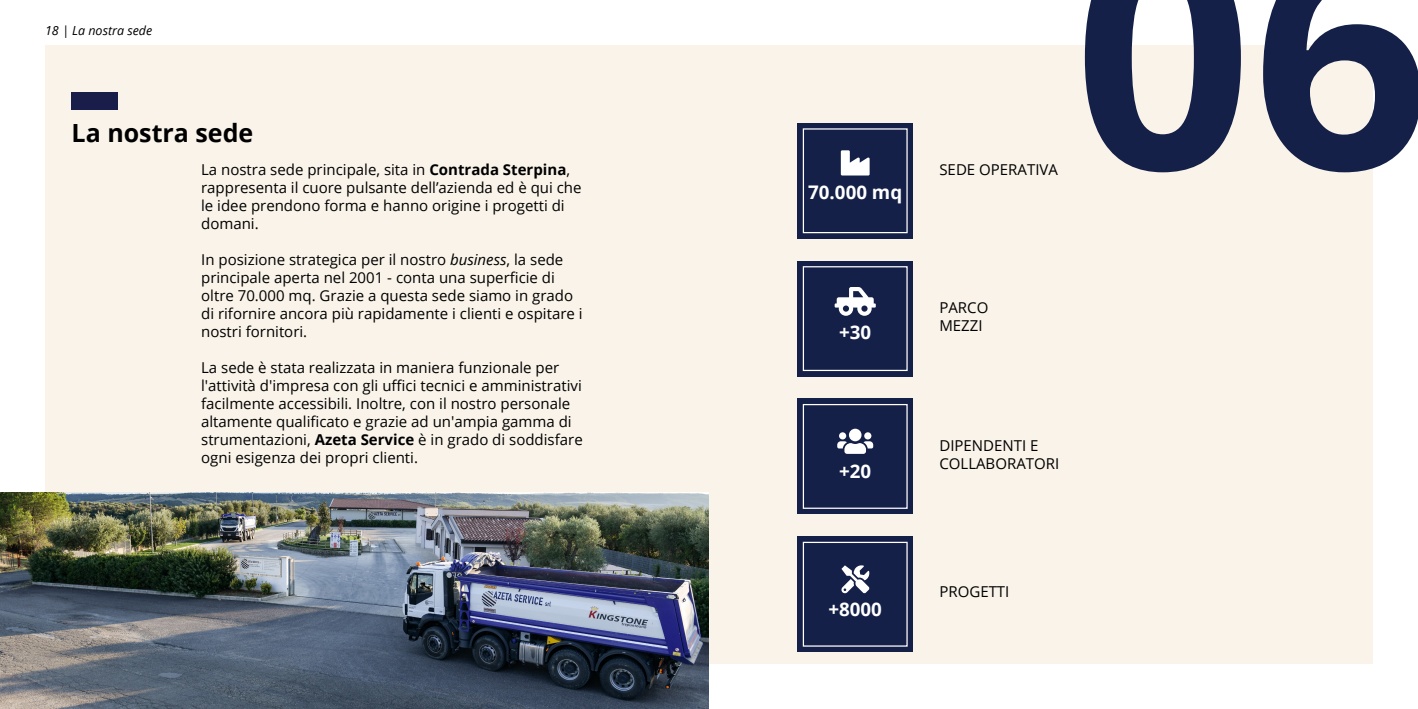
<style>
.page{position:relative;width:1418px;height:709px;background:#fff}
.page>*{position:absolute;margin:0;border:0;box-sizing:border-box;transform-origin:0 0}
.t1{font:700 312.5px "Open Sans";color:#142048}
.t2{font:700 25px "Open Sans";color:#000}
.t3{font:700 18.75px "Open Sans";color:#fff}
.t4{font:15px/18px "Open Sans";color:#000}
.t5{font:italic 12.5px "Open Sans";color:#000}
.s1{font-weight:700}
.s2{font-style:italic}
</style>
<div class="page">
<div style="left:45px;top:45px;width:1327px;height:619px;background:#f9f3e9"></div>
<div style="left:72px;top:92px;width:46px;height:18px;background:#181e49"></div>
<div style="left:797px;top:123px;width:115px;height:115px;background:#142048"></div>
<div style="left:797px;top:261px;width:115px;height:115px;background:#142048"></div>
<div style="left:797px;top:399px;width:115px;height:115px;background:#142048"></div>
<div style="left:797px;top:536px;width:115px;height:116px;background:#142048"></div>
<div style="left:802px;top:266px;width:105px;height:105px;border:1px solid #fff"></div>
<div style="left:802px;top:404px;width:105px;height:105px;border:1px solid #fff"></div>
<div style="left:802px;top:542px;width:105px;height:104px;border:1px solid #fff"></div>
<div style="left:802px;top:128px;width:105px;height:105px;border:1px solid #fff"></div>
<svg style="left:840px;top:150px;width:29px;height:25px"></svg>
<svg style="left:837px;top:428px;width:36px;height:26px"></svg>
<svg style="left:834px;top:287px;width:41px;height:29px"></svg>
<svg style="left:841px;top:565px;width:28px;height:28px"></svg>
<img style="left:0;top:492px;width:709px;height:217px">
<p class="t5" style="left:45px;top:22px;width:109px">18 | La nostra sede</p>
<p class="t2" style="left:72px;top:116px;width:183px">La nostra sede</p>
<p class="t4" style="left:201px;top:160px;width:382px">La nostra sede principale, sita in <span class="s1">Contrada Sterpina</span>, rappresenta il cuore pulsante dell’azienda ed è qui che le idee prendono forma e hanno origine i progetti di domani.</p>
<p class="t4" style="left:201px;top:250px;width:383px">In posizione strategica per il nostro <span class="s2">business</span>, la sede principale aperta nel 2001 - conta una superficie di oltre 70.000 mq. Grazie a questa sede siamo in grado di rifornire ancora più rapidamente i clienti e ospitare i nostri fornitori.</p>
<p class="t4" style="left:201px;top:358px;width:383px">La sede è stata realizzata in maniera funzionale per l'attività d'impresa con gli uffici tecnici e amministrativi facilmente accessibili. Inoltre, con il nostro personale altamente qualificato e grazie ad un'ampia gamma di strumentazioni, <span class="s1">Azeta Service</span> è in grado di soddisfare ogni esigenza dei propri clienti.</p>
<p class="t3" style="left:808px;top:179px;width:96px">70.000 mq</p>
<p class="t4" style="left:939px;top:160px;width:120px">SEDE OPERATIVA</p>
<p class="t1" style="left:1073px;top:-165px;width:358px">06</p>
<p class="t3" style="left:839px;top:319px;width:34px">+30</p>
<p class="t4" style="left:939px;top:298px;width:50px">PARCO<br>MEZZI</p>
<p class="t3" style="left:839px;top:457px;width:34px">+20</p>
<p class="t4" style="left:939px;top:436px;width:121px">DIPENDENTI E<br>COLLABORATORI</p>
<p class="t3" style="left:828px;top:596px;width:55px">+8000</p>
<p class="t4" style="left:939px;top:582px;width:72px">PROGETTI</p>
</div>
